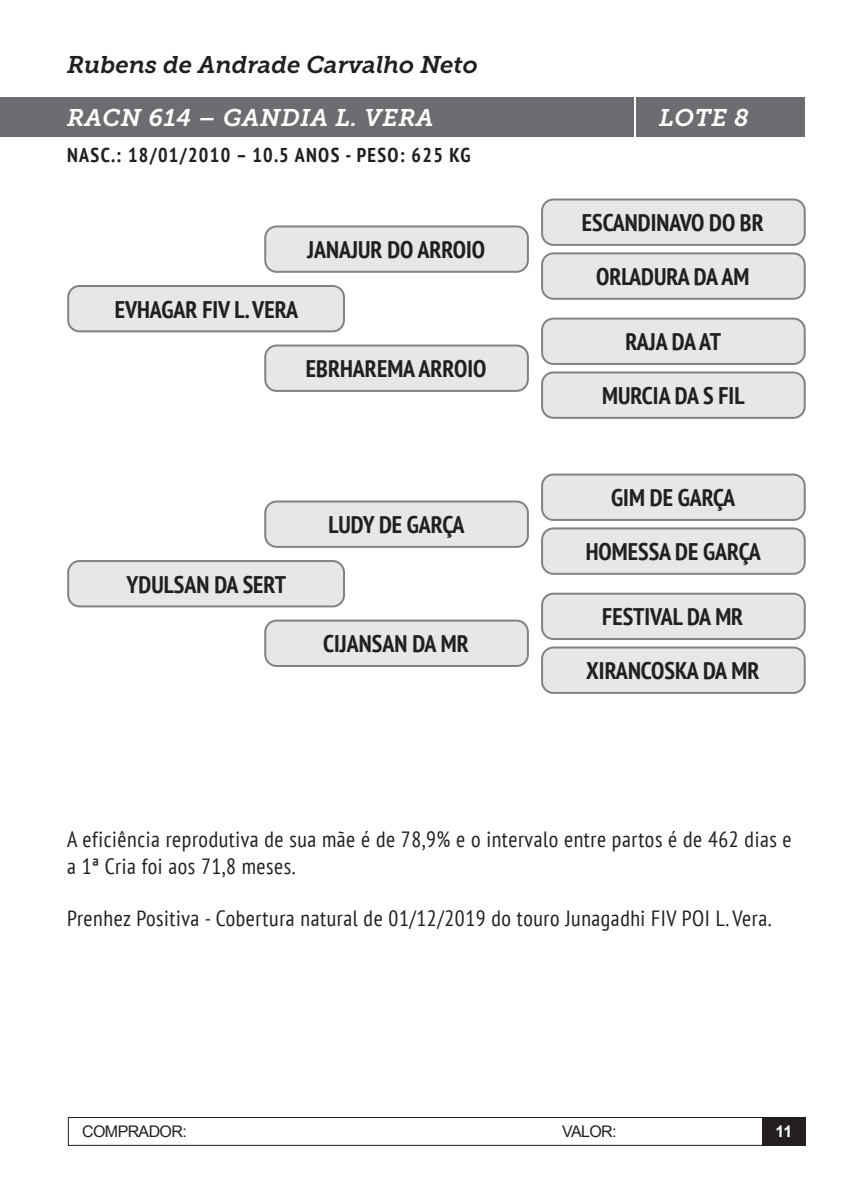
<style>
.page{position:relative;width:851px;height:1191px;background:#fff}
.page>*{position:absolute;margin:0;border:0;box-sizing:border-box;transform-origin:0 0}
.t1{font:700 condensed 24px "PT Sans";color:#231f20}
.t2{font:italic 24px "Museo Slab 700";color:#231f20}
.t3{font:italic 24px "Museo Slab 700";letter-spacing:.025em;color:#fff}
.t4{font:condensed 22px/26.4px "PT Sans";letter-spacing:.025em;color:#231f20}
.t5{font:700 condensed 20px "PT Sans";letter-spacing:.065em;color:#231f20}
.t6{font:16px "Arial";letter-spacing:-.04em;color:#231f20}
.t7{font:700 16px "Arial";color:#fff}
</style>
<div class="page">
<div style="left:68px;top:1117px;width:737px;height:28px;border:1px solid #231f20"></div>
<div style="left:762px;top:1117px;width:43px;height:28px;background:#231f20"></div>
<div style="left:636px;top:97px;width:168px;height:40px;background:#6c6d70"></div>
<div style="left:0;top:97px;width:12px;height:40px;background:#6c6d70"></div>
<div style="left:5px;top:97px;width:628px;height:40px;background:#6c6d70"></div>
<div style="left:68px;top:286px;width:276px;height:45px;background:#e6e7e9;border-radius:11px"></div>
<div style="left:67px;top:285px;width:278px;height:47px;border:2px solid #808285;border-radius:11px"></div>
<div style="left:68px;top:561px;width:276px;height:45px;background:#e6e7e9;border-radius:11px"></div>
<div style="left:67px;top:560px;width:278px;height:47px;border:2px solid #808285;border-radius:11px"></div>
<div style="left:265px;top:226px;width:263px;height:46px;background:#e6e7e9;border-radius:11px"></div>
<div style="left:264px;top:225px;width:265px;height:48px;border:2px solid #808285;border-radius:11px"></div>
<div style="left:265px;top:501px;width:263px;height:46px;background:#e6e7e9;border-radius:11px"></div>
<div style="left:264px;top:500px;width:265px;height:48px;border:2px solid #808285;border-radius:11px"></div>
<div style="left:542px;top:199px;width:262px;height:46px;background:#e6e7e9;border-radius:11px"></div>
<div style="left:541px;top:198px;width:264px;height:48px;border:2px solid #808285;border-radius:11px"></div>
<div style="left:542px;top:474px;width:262px;height:46px;background:#e6e7e9;border-radius:11px"></div>
<div style="left:541px;top:473px;width:264px;height:48px;border:2px solid #808285;border-radius:11px"></div>
<div style="left:542px;top:318px;width:262px;height:46px;background:#e6e7e9;border-radius:11px"></div>
<div style="left:541px;top:317px;width:264px;height:48px;border:2px solid #808285;border-radius:11px"></div>
<div style="left:542px;top:593px;width:262px;height:46px;background:#e6e7e9;border-radius:11px"></div>
<div style="left:541px;top:592px;width:264px;height:48px;border:2px solid #808285;border-radius:11px"></div>
<div style="left:542px;top:253px;width:262px;height:46px;background:#e6e7e9;border-radius:11px"></div>
<div style="left:541px;top:252px;width:264px;height:48px;border:2px solid #808285;border-radius:11px"></div>
<div style="left:542px;top:528px;width:262px;height:46px;background:#e6e7e9;border-radius:11px"></div>
<div style="left:541px;top:527px;width:264px;height:48px;border:2px solid #808285;border-radius:11px"></div>
<div style="left:542px;top:372px;width:262px;height:46px;background:#e6e7e9;border-radius:11px"></div>
<div style="left:541px;top:371px;width:264px;height:48px;border:2px solid #808285;border-radius:11px"></div>
<div style="left:542px;top:647px;width:262px;height:46px;background:#e6e7e9;border-radius:11px"></div>
<div style="left:541px;top:646px;width:264px;height:48px;border:2px solid #808285;border-radius:11px"></div>
<div style="left:265px;top:345px;width:263px;height:46px;background:#e6e7e9;border-radius:11px"></div>
<div style="left:264px;top:344px;width:265px;height:48px;border:2px solid #808285;border-radius:11px"></div>
<div style="left:265px;top:620px;width:263px;height:46px;background:#e6e7e9;border-radius:11px"></div>
<div style="left:264px;top:619px;width:265px;height:48px;border:2px solid #808285;border-radius:11px"></div>
<p class="t2" style="left:67px;top:52px;width:412px">Rubens de Andrade Carvalho Neto</p>
<p class="t3" style="left:67px;top:104px;width:368px">RACN 614 – GANDIA L. VERA</p>
<p class="t3" style="left:659px;top:104px;width:91px">LOTE 8</p>
<p class="t5" style="left:67px;top:141px;width:404px">NASC.: 18/01/2010 – 10.5 ANOS - PESO: 625 KG</p>
<p class="t1" style="left:307px;top:234px;width:179px">JANAJUR DO ARROIO</p>
<p class="t1" style="left:115px;top:293px;width:185px">EVHAGAR FIV L. VERA</p>
<p class="t1" style="left:306px;top:353px;width:182px">EBRHAREMA ARROIO</p>
<p class="t1" style="left:127px;top:568px;width:161px">YDULSAN DA SERT</p>
<p class="t1" style="left:328px;top:509px;width:138px">LUDY DE GARÇA</p>
<p class="t1" style="left:323px;top:628px;width:147px">CIJANSAN DA MR</p>
<p class="t1" style="left:581px;top:207px;width:183px">ESCANDINAVO DO BR</p>
<p class="t1" style="left:596px;top:261px;width:154px">ORLADURA DA AM</p>
<p class="t1" style="left:625px;top:326px;width:97px">RAJA DA AT</p>
<p class="t1" style="left:602px;top:380px;width:144px">MURCIA DA S FIL</p>
<p class="t1" style="left:611px;top:482px;width:126px">GIM DE GARÇA</p>
<p class="t1" style="left:585px;top:536px;width:176px">HOMESSA DE GARÇA</p>
<p class="t1" style="left:602px;top:601px;width:143px">FESTIVAL DA MR</p>
<p class="t1" style="left:586px;top:655px;width:175px">XIRANCOSKA DA MR</p>
<p class="t4" style="left:67px;top:825px;width:725px">A eficiência reprodutiva de sua mãe é de 78,9% e o intervalo entre partos é de 462 dias e a 1ª Cria foi aos 71,8 meses.</p>
<p class="t4" style="left:67px;top:905px;width:705px">Prenhez Positiva - Cobertura natural de 01/12/2019 do touro Junagadhi FIV POI L. Vera.</p>
<p class="t6" style="left:82px;top:1121px;width:106px">COMPRADOR:</p>
<p class="t6" style="left:562px;top:1121px;width:56px">VALOR:</p>
<p class="t7" style="left:775px;top:1121px;width:18px">11</p>
</div>
